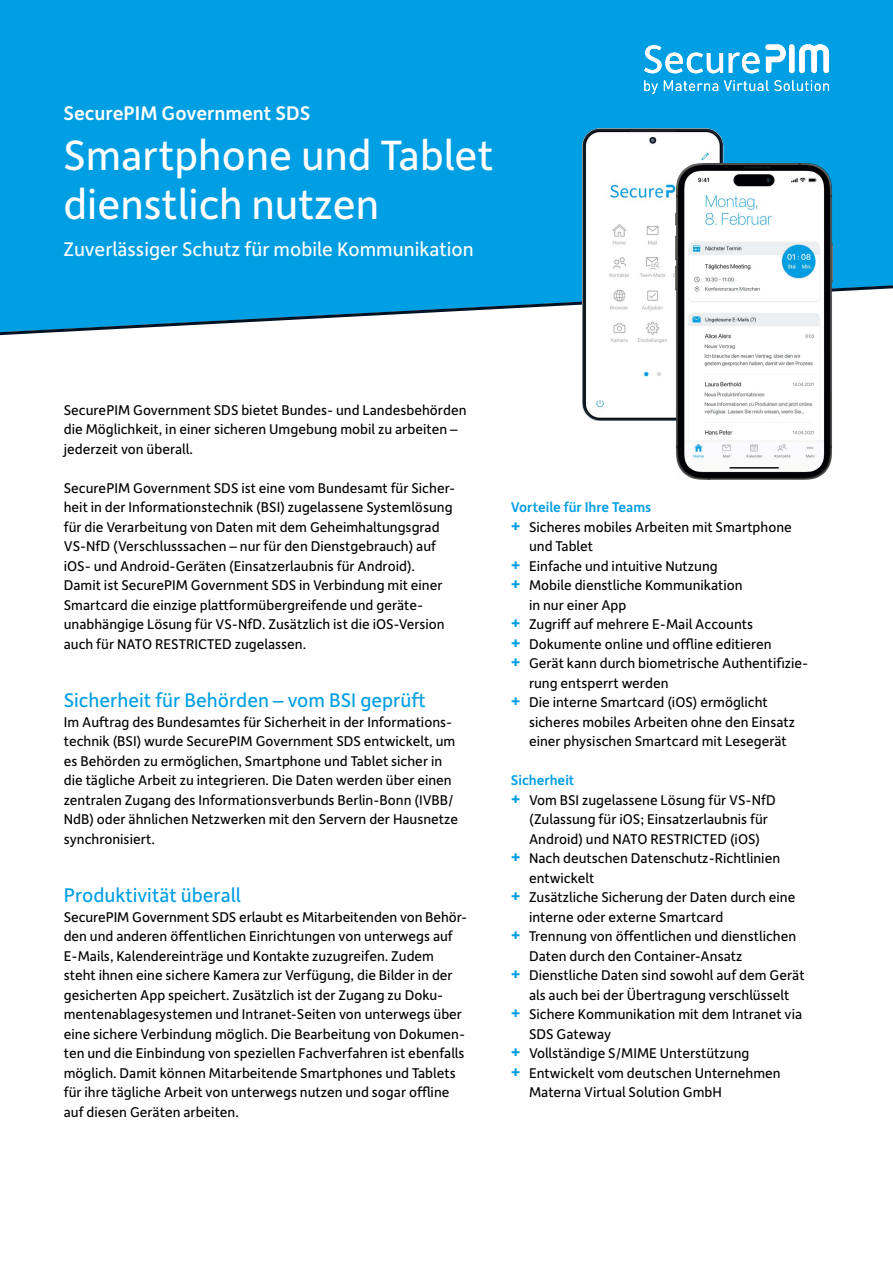
<style>
.page{position:relative;width:893px;height:1263px;background:#fff}
.page>*{position:absolute;margin:0;border:0;box-sizing:border-box;transform-origin:0 0}
.t1{font:45px/49.5px "Depot New";color:#fff}
.t2{font:21px "Depot New";color:#009fe3}
.t3{font:21px "Depot New";color:#fff}
.t4{font:500 21px "Depot New";color:#fff}
.t5{font:15px/19.5px "Depot New";color:#000}
.t6{font:500 15px "Depot New";color:#009fe3}
.s1{font-family:"Montserrat";font-weight:700;font-size:16.5px;color:#009fe3}
</style>
<div class="page">
<div style="left:0;top:0;width:893px;height:283px;background:#009fe3"></div>
<svg style="left:0;top:283px;width:893px;height:53px"></svg>
<svg style="left:799px;top:44px;width:30px;height:29px"></svg>
<div style="left:789px;top:44px;width:5px;height:29px;background:#fff;border-radius:3px"></div>
<svg style="left:644px;top:45px;width:79px;height:28px"></svg>
<svg style="left:729px;top:44px;width:57px;height:29px"></svg>
<svg style="left:644px;top:80px;width:14px;height:14px"></svg>
<svg style="left:664px;top:80px;width:54px;height:11px"></svg>
<svg style="left:724px;top:80px;width:105px;height:11px"></svg>
<img style="left:582px;top:129px;width:143px;height:291px">
<img style="left:675px;top:163px;width:157px;height:317px">
<h2 class="t4" style="left:63px;top:99px;width:248px">SecurePIM Government SDS</h2>
<h1 class="t1" style="left:63px;top:128px;width:432px">Smartphone und Tablet dienstlich nutzen</h1>
<h2 class="t3" style="left:63px;top:235px;width:412px">Zuverlässiger Schutz für mobile Kommunikation</h2>
<p class="t5" style="left:64px;top:399px;width:404px">SecurePIM Government SDS bietet Bundes- und Landesbehörden die Möglichkeit, in einer sicheren Umgebung mobil zu arbeiten – jederzeit von überall.</p>
<p class="t5" style="left:64px;top:477px;width:391px">SecurePIM Government SDS ist eine vom Bundesamt für Sicher&shy;heit in der Informationstechnik (BSI) zugelassene Systemlösung für die Verarbeitung von Daten mit dem Geheimhaltungsgrad VS-NfD (Verschlusssachen – nur für den Dienstgebrauch) auf iOS- und Android-Geräten (Einsatzerlaubnis für Android).<br>Damit ist SecurePIM Government SDS in Verbindung mit einer Smartcard die einzige plattformübergreifende und geräte-- unabhängige Lösung für VS-NfD. Zusätzlich ist die iOS-Version auch für NATO RESTRICTED zugelassen.</p>
<h2 class="t2" style="left:64px;top:687px;width:363px">Sicherheit für Behörden – vom BSI geprüft</h2>
<p class="t5" style="left:64px;top:711px;width:396px">Im Auftrag des Bundesamtes für Sicherheit in der Informations&shy;technik (BSI) wurde SecurePIM Government SDS entwickelt, um es Behörden zu ermöglichen, Smartphone und Tablet sicher in die tägliche Arbeit zu integrieren. Die Daten werden über einen zentralen Zugang des Informationsverbunds Berlin-Bonn (IVBB/ NdB) oder ähnlichen Netzwerken mit den Servern der Hausnetze synchronisiert.</p>
<h2 class="t2" style="left:64px;top:882px;width:178px">Produktivität überall</h2>
<p class="t5" style="left:64px;top:906px;width:405px">SecurePIM Government SDS erlaubt es Mitarbeitenden von Behör&shy;den und anderen öffentlichen Einrichtungen von unterwegs auf E-Mails, Kalendereinträge und Kontakte zuzugreifen. Zudem steht ihnen eine sichere Kamera zur Verfügung, die Bilder in der gesicherten App speichert. Zusätzlich ist der Zugang zu Doku&shy;mentenablagesystemen und Intranet-Seiten von unterwegs über eine sichere Verbindung möglich. Die Bearbeitung von Dokumen&shy;ten und die Einbindung von speziellen Fachverfahren ist ebenfalls möglich. Damit können Mitarbeitende Smartphones und Tablets für ihre tägliche Arbeit von unterwegs nutzen und sogar offline auf diesen Geräten arbeiten.</p>
<p class="t6" style="left:511px;top:498px;width:142px">Vorteile für Ihre Teams</p>
<p class="t5" style="left:511px;top:516px;width:283px"><span class="s1">+</span> Sicheres mobiles Arbeiten mit Smartphone</p>
<p class="t5" style="left:529px;top:536px;width:66px">und Tablet</p>
<p class="t5" style="left:511px;top:555px;width:208px"><span class="s1">+</span> Einfache und intuitive Nutzung</p>
<p class="t5" style="left:511px;top:575px;width:233px"><span class="s1">+</span> Mobile dienstliche Kommunikation</p>
<p class="t5" style="left:529px;top:594px;width:99px">in nur einer App</p>
<p class="t5" style="left:511px;top:614px;width:244px"><span class="s1">+</span> Zugriff auf mehrere E-Mail Accounts</p>
<p class="t5" style="left:511px;top:633px;width:262px"><span class="s1">+</span> Dokumente online und offline editieren</p>
<p class="t5" style="left:511px;top:653px;width:299px"><span class="s1">+</span> Gerät kann durch biometrische Authentifizie-</p>
<p class="t5" style="left:529px;top:672px;width:141px">rung entsperrt werden</p>
<p class="t5" style="left:511px;top:692px;width:259px"><span class="s1">+</span> Die interne Smartcard (iOS) ermöglicht</p>
<p class="t5" style="left:529px;top:711px;width:268px">sicheres mobiles Arbeiten ohne den Einsatz</p>
<p class="t5" style="left:529px;top:731px;width:259px">einer physischen Smartcard mit Lesegerät</p>
<p class="t6" style="left:511px;top:771px;width:65px">Sicherheit</p>
<p class="t5" style="left:511px;top:789px;width:266px"><span class="s1">+</span> Vom BSI zugelassene Lösung für VS-NfD</p>
<p class="t5" style="left:529px;top:809px;width:241px">(Zulassung für iOS; Einsatzerlaubnis für</p>
<p class="t5" style="left:529px;top:828px;width:233px">Android) und NATO RESTRICTED (iOS)</p>
<p class="t5" style="left:511px;top:848px;width:271px"><span class="s1">+</span> Nach deutschen Datenschutz-Richtlinien</p>
<p class="t5" style="left:529px;top:867px;width:67px">entwickelt</p>
<p class="t5" style="left:511px;top:887px;width:286px"><span class="s1">+</span> Zusätzliche Sicherung der Daten durch eine</p>
<p class="t5" style="left:529px;top:906px;width:196px">interne oder externe Smartcard</p>
<p class="t5" style="left:511px;top:926px;width:287px"><span class="s1">+</span> Trennung von öffentlichen und dienstlichen</p>
<p class="t5" style="left:529px;top:945px;width:215px">Daten durch den Container-Ansatz</p>
<p class="t5" style="left:511px;top:965px;width:295px"><span class="s1">+</span> Dienstliche Daten sind sowohl auf dem Gerät</p>
<p class="t5" style="left:529px;top:984px;width:262px">als auch bei der Übertragung verschlüsselt</p>
<p class="t5" style="left:511px;top:1004px;width:293px"><span class="s1">+</span> Sichere Kommunikation mit dem Intranet via</p>
<p class="t5" style="left:529px;top:1023px;width:84px">SDS Gateway</p>
<p class="t5" style="left:511px;top:1043px;width:240px"><span class="s1">+</span> Vollständige S/MIME Unterstützung</p>
<p class="t5" style="left:511px;top:1062px;width:271px"><span class="s1">+</span> Entwickelt vom deutschen Unternehmen</p>
<p class="t5" style="left:529px;top:1082px;width:194px">Materna Virtual Solution GmbH</p>
</div>
